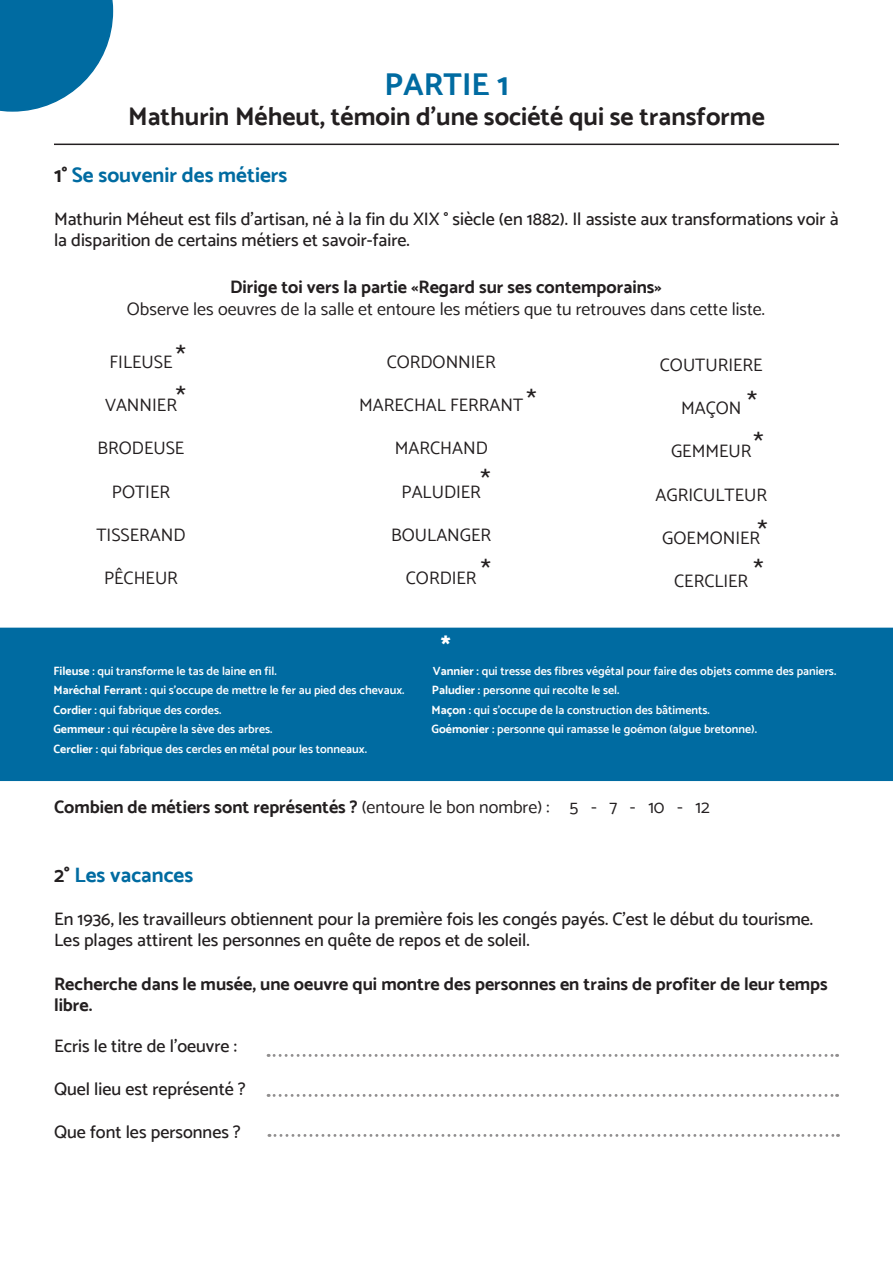
<style>
.page{position:relative;width:893px;height:1263px;background:#fff}
.page>*{position:absolute;margin:0;border:0;box-sizing:border-box;transform-origin:0 0}
.t1{font:700 31.5px "Catamaran";color:#006ba1}
.t2{font:28.5px "Catamaran";color:#231f20}
.t3{font:700 25.5px "Catamaran";color:#231f20}
.t4{font:700 25.5px "Catamaran";color:#fff}
.t5{font:700 21px "Catamaran";color:#006ba1}
.t6{font:500 18px/21.6px "Catamaran";color:#231f20}
.t7{font:18px "Catamaran";color:#231f20}
.t8{font:700 18px/21.6px "Catamaran";color:#231f20}
.t9{font:600 12px "Catamaran";color:#fff}
.s1{color:#231f20}
.s2{font-weight:700}
.s3{font-weight:400}
</style>
<div class="page">
<svg style="left:0;top:0;width:113px;height:112px"></svg>
<hr style="left:54px;top:144px;width:785px;height:1px;background:#231f20">
<div style="left:1px;top:628px;width:891px;height:152px;background:#006ba1"></div>
<div style="left:0;top:628px;width:893px;height:153px;border:2px solid #006ba1"></div>
<svg style="left:268px;top:1054px;width:570px;height:3px"></svg>
<svg style="left:268px;top:1094px;width:570px;height:3px"></svg>
<svg style="left:269px;top:1134px;width:569px;height:3px"></svg>
<h1 class="t1" style="left:384px;top:71px;width:126px">PARTIE 1</h1>
<h3 class="t3" style="left:128px;top:106px;width:638px">Mathurin Méheut, témoin d’une société qui se transforme</h3>
<h3 class="t5" style="left:54px;top:166px;width:235px"><span class="s1">1°</span> Se souvenir des métiers</h3>
<h3 class="t6" style="left:54px;top:208px;width:786px">Mathurin Méheut est fils d’artisan, né à la fin du XIX ° siècle (en 1882). Il assiste aux transformations voir à la disparition de certains métiers et savoir-faire.</h3>
<h3 class="t8" style="left:230px;top:278px;width:433px">Dirige toi vers la partie «Regard sur ses contemporains»</h3>
<h3 class="t7" style="left:127px;top:299px;width:639px">Observe les oeuvres de la salle et entoure les métiers que tu retrouves dans cette liste.</h3>
<h3 class="t7" style="left:110px;top:352px;width:64px">FILEUSE</h3>
<h3 class="t7" style="left:105px;top:395px;width:73px">VANNIER</h3>
<h3 class="t7" style="left:98px;top:438px;width:88px">BRODEUSE</h3>
<h3 class="t7" style="left:112px;top:481px;width:60px">POTIER</h3>
<h3 class="t7" style="left:96px;top:525px;width:91px">TISSERAND</h3>
<h3 class="t7" style="left:104px;top:568px;width:75px">PÊCHEUR</h3>
<h2 class="t2" style="left:176px;top:341px;width:12px">*</h2>
<h3 class="t7" style="left:387px;top:352px;width:110px">CORDONNIER</h3>
<h3 class="t7" style="left:359px;top:395px;width:166px">MARECHAL FERRANT</h3>
<h3 class="t7" style="left:395px;top:438px;width:94px">MARCHAND</h3>
<h3 class="t7" style="left:402px;top:481px;width:81px">PALUDIER</h3>
<h3 class="t7" style="left:391px;top:525px;width:101px">BOULANGER</h3>
<h3 class="t7" style="left:406px;top:568px;width:72px">CORDIER</h3>
<h3 class="t7" style="left:660px;top:355px;width:104px">COUTURIERE</h3>
<h3 class="t7" style="left:681px;top:398px;width:62px">MAÇON</h3>
<h3 class="t7" style="left:671px;top:441px;width:82px">GEMMEUR</h3>
<h3 class="t7" style="left:655px;top:484px;width:113px">AGRICULTEUR</h3>
<h3 class="t7" style="left:662px;top:528px;width:99px">GOEMONIER</h3>
<h3 class="t7" style="left:674px;top:571px;width:76px">CERCLIER</h3>
<h2 class="t2" style="left:176px;top:382px;width:12px">*</h2>
<h2 class="t2" style="left:526px;top:385px;width:12px">*</h2>
<h2 class="t2" style="left:747px;top:387px;width:12px">*</h2>
<h2 class="t2" style="left:753px;top:428px;width:12px">*</h2>
<h2 class="t2" style="left:480px;top:466px;width:12px">*</h2>
<h2 class="t2" style="left:757px;top:517px;width:12px">*</h2>
<h2 class="t2" style="left:481px;top:556px;width:12px">*</h2>
<h2 class="t2" style="left:753px;top:556px;width:12px">*</h2>
<h3 class="t4" style="left:441px;top:636px;width:11px">*</h3>
<p class="t9" style="left:53px;top:664px;width:225px"><span class="s2">Fileuse</span> : qui transforme le tas de laine en fil.</p>
<p class="t9" style="left:433px;top:664px;width:405px"><span class="s2">Vannier :</span> qui tresse des fibres végétal pour faire des objets comme des paniers.</p>
<p class="t9" style="left:53px;top:683px;width:353px"><span class="s2">Maréchal Ferrant :</span> qui s’occupe de mettre le fer au pied des chevaux.</p>
<p class="t9" style="left:432px;top:683px;width:189px"><span class="s2">Paludier :</span> personne qui recolte le sel.</p>
<p class="t9" style="left:53px;top:703px;width:169px"><span class="s2">Cordier :</span> qui fabrique des cordes.</p>
<p class="t9" style="left:431px;top:703px;width:280px"><span class="s2">Maçon :</span> qui s’occupe de la construction des bâtiments.</p>
<p class="t9" style="left:53px;top:722px;width:221px"><span class="s2">Gemmeur :</span> qui récupère la sève des arbres.</p>
<p class="t9" style="left:431px;top:722px;width:327px"><span class="s2">Goémonier :</span> personne qui ramasse le goémon (algue bretonne).</p>
<p class="t9" style="left:53px;top:742px;width:315px"><span class="s2">Cerclier :</span> qui fabrique des cercles en métal pour les tonneaux.</p>
<h3 class="t8" style="left:54px;top:798px;width:657px">Combien de métiers sont représentés ? <span class="s3">(entoure le bon nombre) : 5 - 7 - 10 - 12</span></h3>
<h3 class="t5" style="left:54px;top:865px;width:141px"><span class="s1">2°</span> Les vacances</h3>
<h3 class="t6" style="left:54px;top:908px;width:761px">En 1936, les travailleurs obtiennent pour la première fois les congés payés. C’est le début du tourisme.<br>Les plages attirent les personnes en quête de repos et de soleil.</h3>
<h3 class="t8" style="left:54px;top:973px;width:775px">Recherche dans le musée, une oeuvre qui montre des personnes en trains de profiter de leur temps libre.</h3>
<h3 class="t6" style="left:54px;top:1035px;width:185px">Ecris le titre de l’oeuvre :</h3>
<h3 class="t6" style="left:54px;top:1078px;width:193px">Quel lieu est représenté ?</h3>
<h3 class="t6" style="left:54px;top:1121px;width:188px">Que font les personnes ?</h3>
</div>
